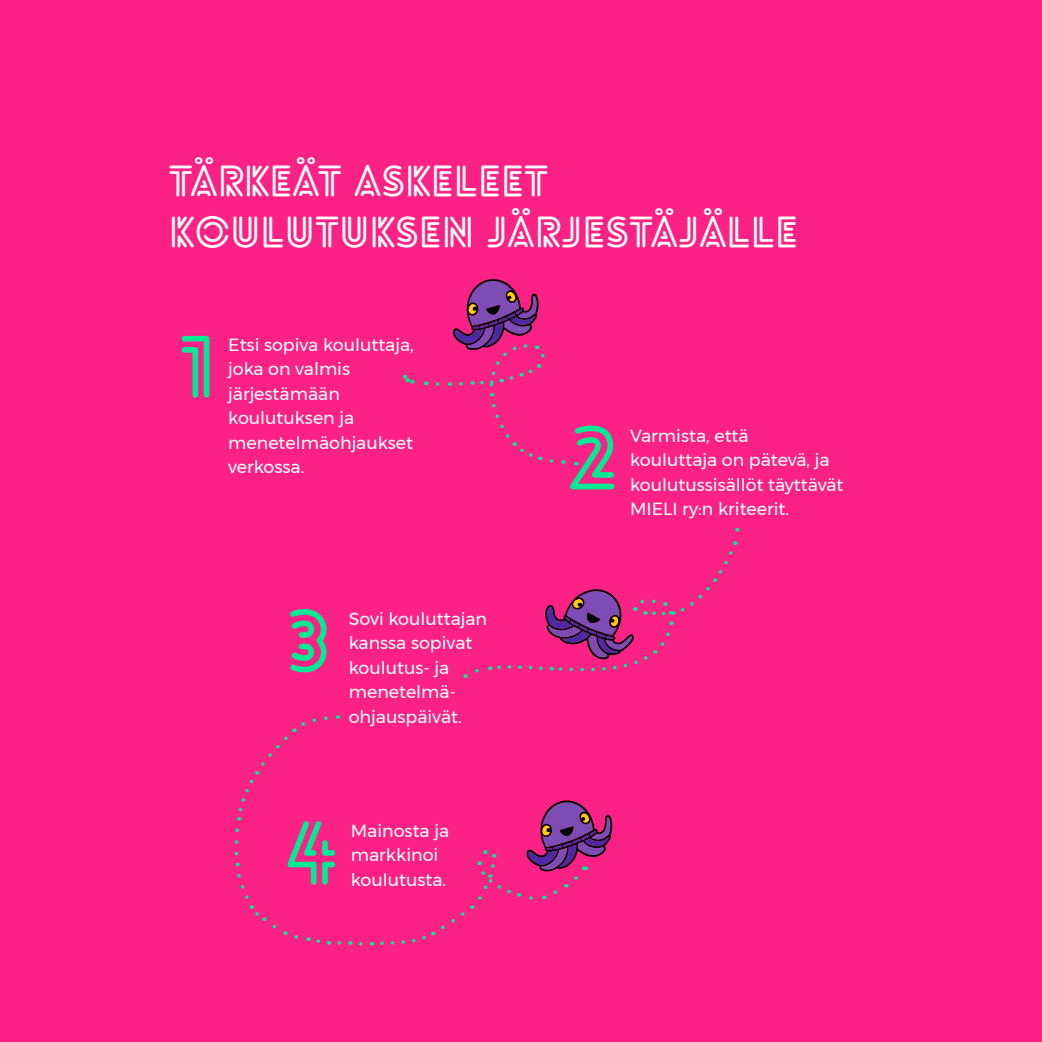
<style>
.page{position:relative;width:1042px;height:1042px;background:#fc2185}
.page>*{position:absolute;margin:0;border:0;box-sizing:border-box;transform-origin:0 0}
.t1{font:700 84px "Lovelo Line";color:#00eb94}
.t2{font:700 42px/50.4px "Lovelo Line";color:#fff}
.t3{font:17.5px/24.5px "Montserrat";color:#fff}
</style>
<div class="page">
<svg style="left:465px;top:669px;width:14px;height:9px"></svg>
<svg style="left:237px;top:716px;width:91px;height:104px"></svg>
<svg style="left:234px;top:828px;width:52px;height:107px"></svg>
<svg style="left:294px;top:935px;width:35px;height:10px"></svg>
<svg style="left:337px;top:941px;width:14px;height:4px"></svg>
<svg style="left:359px;top:942px;width:13px;height:4px"></svg>
<svg style="left:380px;top:850px;width:139px;height:95px"></svg>
<svg style="left:403px;top:279px;width:176px;height:187px"></svg>
<svg style="left:490px;top:528px;width:250px;height:144px"></svg>
<svg style="left:526px;top:800px;width:87px;height:100px"></svg>
<h2 class="t2" style="left:169px;top:157px;width:631px">TÄRKEÄT ASKELEET<br>KOULUTUKSEN JÄRJESTÄJÄLLE</h2>
<h1 class="t1" style="left:179px;top:315px;width:38px">1</h1>
<p class="t3" style="left:228px;top:332px;width:187px">Etsi sopiva kouluttaja, joka on valmis järjestämään koulutuksen ja menetelmäohjaukset verkossa.</p>
<h1 class="t1" style="left:288px;top:589px;width:43px">3</h1>
<p class="t3" style="left:349px;top:606px;width:140px">Sovi kouluttajan kanssa sopivat koulutus- ja menetelmä&shy;ohjauspäivät.</p>
<h1 class="t1" style="left:288px;top:801px;width:51px">4</h1>
<p class="t3" style="left:351px;top:818px;width:100px">Mainosta ja markkinoi koulutusta.</p>
<h1 class="t1" style="left:569px;top:406px;width:50px">2</h1>
<p class="t3" style="left:630px;top:423px;width:215px">Varmista, että<br>kouluttaja on pätevä, ja koulutussisällöt täyttävät<br>MIELI ry:n kriteerit.</p>
</div>
